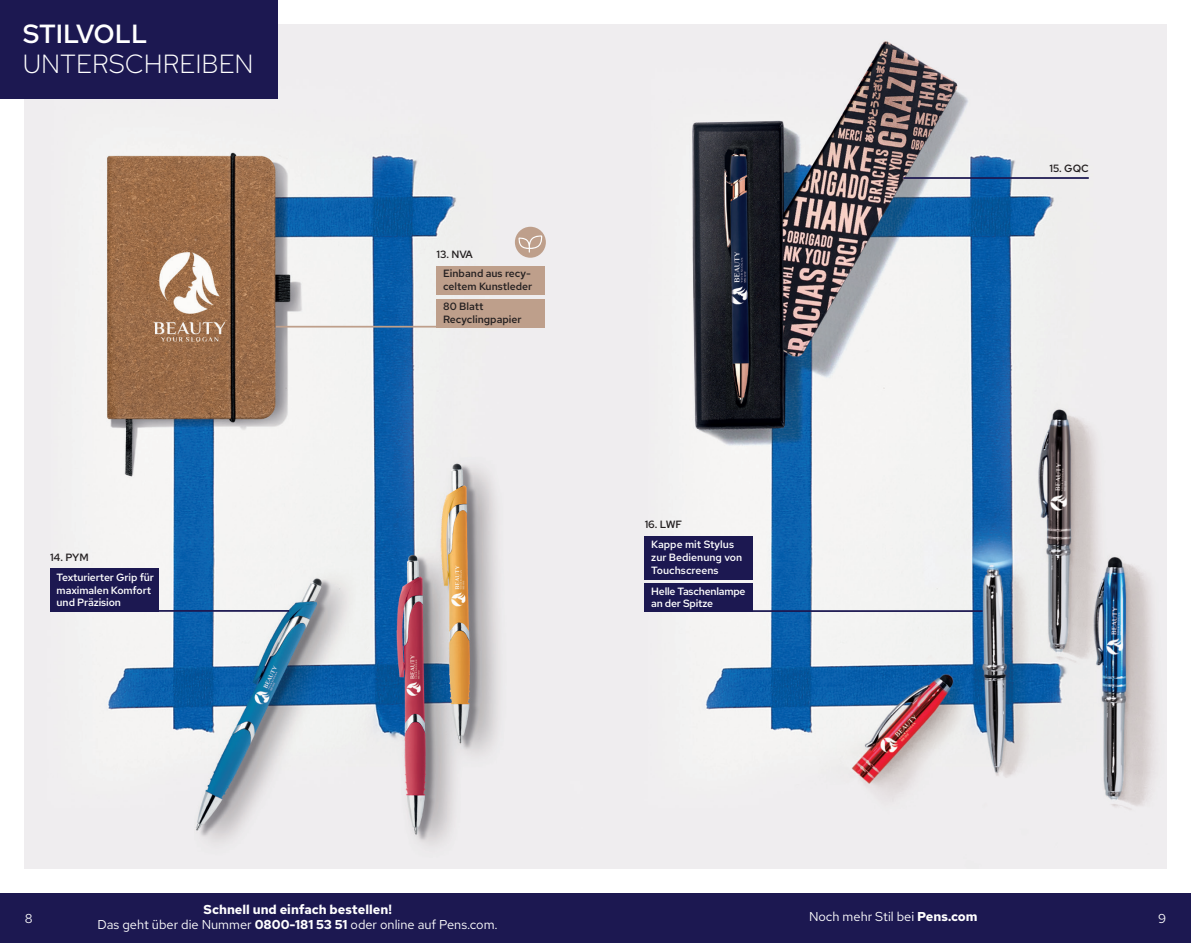
<style>
.page{position:relative;width:1191px;height:943px;background:#fff}
.page>*{position:absolute;margin:0;border:0;box-sizing:border-box;transform-origin:0 0}
.t1{font:300 26.25px/29.8px "Red Hat Text";color:#fff}
.t2{font:12.78px "Red Hat Text";color:#fff}
.t3{font:700 12.78px "Red Hat Text";color:#fff}
.t4{font:500 10.5px/12.6px "Red Hat Text";letter-spacing:-.01em;color:#fff}
.t5{font:500 10.5px/12.6px "Red Hat Text";color:#231f20}
.s1{font-weight:500}
.s2{font-weight:700}
</style>
<div class="page">
<img style="left:25px;top:25px;width:1141px;height:843px">
<div style="left:0;top:0;width:278px;height:98px;background:#1c1851"></div>
<hr style="left:276px;top:326px;width:268px;height:1px;background:#be9f8b">
<hr style="left:50px;top:610px;width:239px;height:1px;background:#1c1851">
<hr style="left:645px;top:610px;width:337px;height:2px;background:#1c1851">
<hr style="left:903px;top:177px;width:185px;height:2px;background:#1c1851">
<div style="left:644px;top:536px;width:109px;height:43px;background:#1c1851"></div>
<div style="left:644px;top:583px;width:109px;height:29px;background:#1c1851"></div>
<div style="left:50px;top:568px;width:108px;height:44px;background:#1c1851"></div>
<svg style="left:515px;top:227px;width:31px;height:31px"></svg>
<div style="left:436px;top:266px;width:109px;height:29px;background:#be9f8b"></div>
<div style="left:436px;top:299px;width:109px;height:28px;background:#be9f8b"></div>
<div style="left:0;top:893px;width:1191px;height:50px;background:#1c1851"></div>
<p class="t1" style="left:23px;top:18px;width:232px"><span class="s1">STILVOLL<br></span>UNTERSCHREIBEN</p>
<p class="t5" style="left:50px;top:551px;width:40px">14. PYM</p>
<p class="t4" style="left:57px;top:571px;width:99px">Texturierter Grip für maximalen Komfort und Präzision</p>
<p class="t5" style="left:436px;top:248px;width:38px">13. NVA</p>
<p class="t5" style="left:443px;top:267px;width:91px">Einband aus recy&shy;celtem Kunstleder</p>
<p class="t5" style="left:443px;top:300px;width:80px">80 Blatt<br>Recyclingpapier</p>
<p class="t5" style="left:644px;top:518px;width:39px">16. LWF</p>
<p class="t4" style="left:651px;top:538px;width:92px">Kappe mit Stylus zur Bedienung von<br>Touchscreens</p>
<p class="t4" style="left:651px;top:584px;width:96px">Helle Taschenlampe an der Spitze</p>
<p class="t5" style="left:1049px;top:162px;width:41px">15. GQC</p>
<p class="t3" style="left:203px;top:901px;width:190px">Schnell und einfach bestellen!</p>
<p class="t2" style="left:98px;top:916px;width:402px">Das geht über die Nummer <span class="s2">0800-181 53 51</span> oder online auf Pens.com.</p>
<p class="t2" style="left:25px;top:910px;width:9px">8</p>
<p class="t2" style="left:809px;top:908px;width:170px">Noch mehr Stil bei <span class="s2">Pens.com</span></p>
<p class="t2" style="left:1158px;top:910px;width:9px">9</p>
</div>
